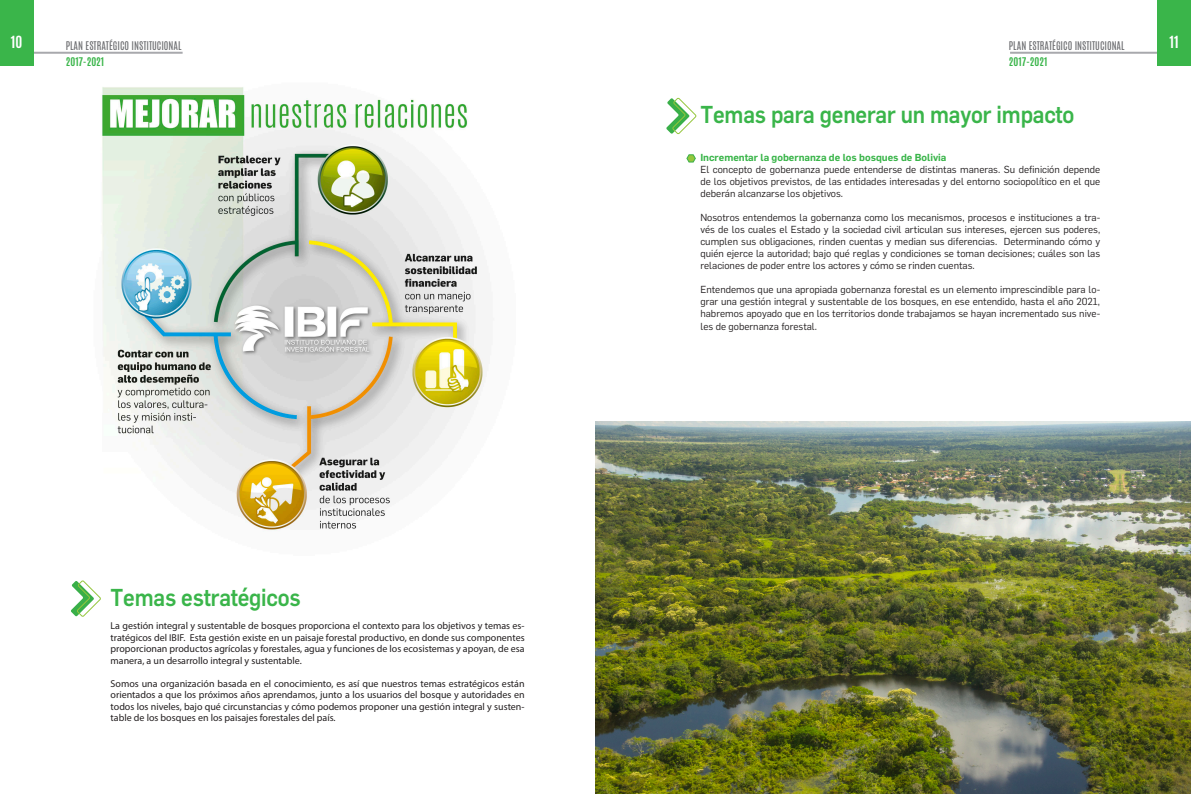
<style>
.page{position:relative;width:1191px;height:794px;background:#fff}
.page>*{position:absolute;margin:0;border:0;box-sizing:border-box;transform-origin:0 0}
.t1{font:500 24px "Flama";letter-spacing:-.01em;color:#3ab54a;scale:.9 1}
.t2{font:700 14px "Antonio";color:#fff}
.t3{font:10px/12px "Flama";color:#231f20;text-align:justify}
.t4{font:10px/11.5px "Myriad Pro";color:#231f20;text-align:justify}
.t5{font:10px "Antonio";color:#6c6d70}
.t6{font:600 10px "Flama";color:#3ab54a}
.t7{font:700 10px "Antonio";color:#3ab54a}
</style>
<div class="page">
<hr style="left:29px;top:52px;width:154px;height:2px;background:#a8a9ad">
<div style="left:0;top:0;width:33px;height:65px;background:#3ab54a"></div>
<hr style="left:1010px;top:52px;width:153px;height:2px;background:#a8a9ad">
<div style="left:1157px;top:0;width:34px;height:65px;background:#3ab54a"></div>
<img style="left:102px;top:87px;width:381px;height:444px">
<svg style="left:71px;top:580px;width:30px;height:37px"></svg>
<svg style="left:666px;top:97px;width:31px;height:38px"></svg>
<img style="left:595px;top:421px;width:596px;height:373px">
<svg style="left:686px;top:154px;width:10px;height:8px"></svg>
<h2 class="t2" style="left:11px;top:31px;width:13px">10</h2>
<p class="t5" style="left:1009px;top:38px;width:117px">PLAN ESTRATÉGICO INSTITUCIONAL</p>
<p class="t7" style="left:1009px;top:54px;width:40px">2017-2021</p>
<p class="t5" style="left:66px;top:38px;width:117px">PLAN ESTRATÉGICO INSTITUCIONAL</p>
<p class="t7" style="left:66px;top:54px;width:40px">2017-2021</p>
<p class="t1" style="left:700px;top:97px;width:417px">Temas para generar un mayor impacto</p>
<p class="t6" style="left:700px;top:150px;width:247px">Incrementar la gobernanza de los bosques de Bolivia</p>
<p class="t3" style="left:700px;top:163px;width:401px">El concepto de gobernanza puede entenderse de distintas maneras. Su definición depende de los objetivos previstos, de las entidades interesadas y del entorno sociopolítico en el que deberán alcanzarse los objetivos.</p>
<p class="t3" style="left:700px;top:211px;width:401px">Nosotros entendemos la gobernanza como los mecanismos, procesos e instituciones a tra&shy;vés de los cuales el Estado y la sociedad civil articulan sus intereses, ejercen sus poderes, cumplen sus obligaciones, rinden cuentas y median sus diferencias. Determinando cómo y quién ejerce la autoridad; bajo qué reglas y condiciones se toman decisiones; cuáles son las relaciones de poder entre los actores y cómo se rinden cuentas.</p>
<p class="t3" style="left:700px;top:283px;width:401px">Entendemos que una apropiada gobernanza forestal es un elemento imprescindible para lo&shy;grar una gestión integral y sustentable de los bosques, en ese entendido, hasta el año 2021, habremos apoyado que en los territorios donde trabajamos se hayan incrementado sus nive-</p>
<p class="t3" style="left:700px;top:320px;width:118px">les de gobernanza forestal.</p>
<h2 class="t2" style="left:1169px;top:31px;width:11px">11</h2>
<p class="t1" style="left:111px;top:580px;width:213px">Temas estratégicos</p>
<p class="t4" style="left:111px;top:620px;width:415px">La gestión integral y sustentable de bosques proporciona el contexto para los objetivos y temas es&shy;tratégicos del IBIF. Esta gestión existe en un paisaje forestal productivo, en donde sus componentes proporcionan productos agrícolas y forestales, agua y funciones de los ecosistemas y apoyan, de esa manera, a un desarrollo integral y sustentable.</p>
<p class="t4" style="left:111px;top:677px;width:415px">Somos una organización basada en el conocimiento, es así que nuestros temas estratégicos están orientados a que los próximos años aprendamos, junto a los usuarios del bosque y autoridades en todos los niveles, bajo qué circunstancias y cómo podemos proponer una gestión integral y susten&shy;table de los bosques en los paisajes forestales del país.</p>
</div>
